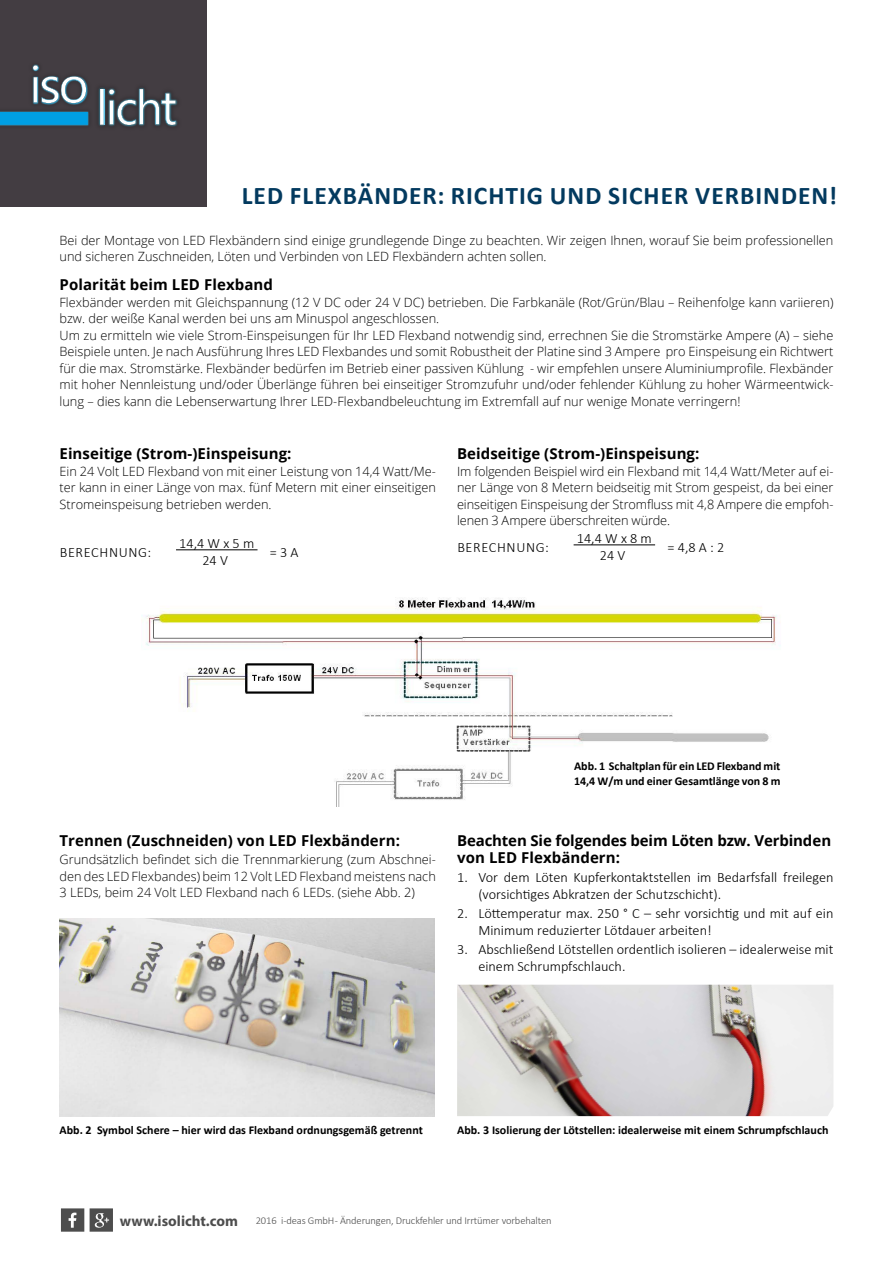
<style>
.page{position:relative;width:893px;height:1263px;background:#fff}
.page>*{position:absolute;margin:0;border:0;box-sizing:border-box;transform-origin:0 0}
.H1_Box{font:700 25.5px "Calibri";letter-spacing:.04em;color:#033a5f}
.Fließtext{font:700 15px/16.5px "Open Sans";letter-spacing:.005em;color:#000}
.t1{font:300 14.25px/17.1px "Calibri";color:#000}
.t2{font:300 14.25px "Calibri";letter-spacing:.045em;color:#000}
.Fließtext-2{font:300 12.75px/16.5px "Open Sans";color:#000;text-align:justify}
.Bildtext{font:700 12px/14.4px "Calibri";color:#000}
.t3{font:300 10.5px "Calibri";letter-spacing:-.01em;color:#4d4d4d}
.s1{font-family:"Myriad Pro";font-weight:700;font-size:15px}
</style>
<div class="page">
<div style="left:0;top:0;width:206px;height:206px;background:#433d42"></div>
<svg style="left:61px;top:1208px;width:23px;height:24px"></svg>
<svg style="left:90px;top:1208px;width:23px;height:24px"></svg>
<img style="left:32px;top:64px;width:56px;height:41px">
<svg style="left:33px;top:65px;width:53px;height:38px"></svg>
<img style="left:98px;top:87px;width:80px;height:40px">
<svg style="left:100px;top:89px;width:76px;height:36px"></svg>
<img style="left:0;top:111px;width:89px;height:15px">
<svg style="left:0;top:112px;width:88px;height:13px"></svg>
<img style="left:60px;top:918px;width:374px;height:198px">
<img style="left:457px;top:985px;width:376px;height:131px">
<img style="left:141px;top:598px;width:640px;height:208px">
<hr style="left:176px;top:549px;width:82px;height:1px;background:#000">
<hr style="left:574px;top:544px;width:81px;height:1px;background:#000">
<p class="H1_Box" style="left:242px;top:179px;width:597px">LED FLEXBÄNDER: RICHTIG UND SICHER VERBINDEN!</p>
<p class="Fließtext-2" style="left:60px;top:231px;width:775px">Bei der Montage von LED Flexbändern sind einige grundlegende Dinge zu beachten. Wir zeigen Ihnen, worauf Sie beim professionellen und sicheren Zuschneiden, Löten und Verbinden von LED Flexbändern achten sollen.</p>
<p class="Fließtext" style="left:60px;top:276px;width:215px">Polarität beim LED Flexband</p>
<p class="Fließtext-2" style="left:60px;top:294px;width:775px">Flexbänder werden mit Gleichspannung (12 V DC oder 24 V DC) betrieben. Die Farbkanäle (Rot/Grün/Blau – Reihenfolge kann variieren) bzw. der weiße Kanal werden bei uns am Minuspol angeschlossen.</p>
<p class="Fließtext-2" style="left:60px;top:327px;width:775px">Um zu ermitteln wie viele Strom-Einspeisungen für Ihr LED Flexband notwendig sind, errechnen Sie die Stromstärke Ampere (A) – siehe Beispiele unten. Je nach Ausführung Ihres LED Flexbandes und somit Robustheit der Platine sind 3 Ampere pro Einspeisung ein Richtwert für die max. Stromstärke. Flexbänder bedürfen im Betrieb einer passiven Kühlung - wir empfehlen unsere Aluminiumprofile. Flexbänder mit hoher Nennleistung und/oder Überlänge führen bei einseitiger Stromzufuhr und/oder fehlender Kühlung zu hoher Wärmeentwick&shy;lung – dies kann die Lebenserwartung Ihrer LED-Flexbandbeleuchtung im Extremfall auf nur wenige Monate verringern!</p>
<h2 class="Fließtext" style="left:60px;top:445px;width:234px">Einseitige (Strom-)Einspeisung:</h2>
<p class="Fließtext-2" style="left:60px;top:462px;width:378px">Ein 24 Volt LED Flexband von mit einer Leistung von 14,4 Watt/Me&shy;ter kann in einer Länge von max. fünf Metern mit einer einseitigen Stromeinspeisung betrieben werden.</p>
<p class="t2" style="left:60px;top:543px;width:93px">BERECHNUNG:</p>
<p class="t1" style="left:179px;top:535px;width:77px;text-align:center">14,4 W x 5 m<br>24 V</p>
<p class="t1" style="left:270px;top:543px;width:30px">= 3 A</p>
<h2 class="Fließtext" style="left:457px;top:445px;width:244px">Beidseitige (Strom-)Einspeisung:</h2>
<p class="Fließtext-2" style="left:457px;top:462px;width:378px">Im folgenden Beispiel wird ein Flexband mit 14,4 Watt/Meter auf ei&shy;ner Länge von 8 Metern beidseitig mit Strom gespeist, da bei einer einseitigen Einspeisung der Stromfluss mit 4,8 Ampere die empfoh&shy;lenen 3 Ampere überschreiten würde.</p>
<p class="t2" style="left:457px;top:538px;width:93px">BERECHNUNG:</p>
<p class="t1" style="left:577px;top:530px;width:77px;text-align:center">14,4 W x 8 m<br>24 V</p>
<p class="t1" style="left:667px;top:538px;width:58px">= 4,8 A : 2</p>
<h2 class="Fließtext" style="left:60px;top:832px;width:342px">Trennen (Zuschneiden) von LED Flexbändern:</h2>
<p class="Fließtext-2" style="left:60px;top:851px;width:378px">Grundsätzlich befindet sich die Trennmarkierung (zum Abschnei&shy;den des LED Flexbandes) beim 12 Volt LED Flexband meistens nach 3 LEDs, beim 24 Volt LED Flexband nach 6 LEDs. (siehe Abb. 2)</p>
<p class="Bildtext" style="left:574px;top:759px;width:208px">Abb. 1 Schaltplan für ein LED Flexband mit<br>14,4 W/m und einer Gesamtlänge von 8 m</p>
<h2 class="Fließtext" style="left:457px;top:832px;width:376px">Beachten Sie folgendes beim Löten bzw. Verbinden von LED Flexbändern:</h2>
<p class="t1" style="left:478px;top:869px;width:357px;text-indent:-21px">1. Vor dem Löten Kupferkontaktstellen im Bedarfsfall freilegen (vorsichtiges Abkratzen der Schutzschicht).</p>
<p class="t1" style="left:478px;top:905px;width:357px;text-indent:-21px">2. Löttemperatur max. 250 ° C – sehr vorsichtig und mit auf ein<br>Minimum reduzierter Lötdauer arbeiten!</p>
<p class="t1" style="left:478px;top:941px;width:357px;text-indent:-21px">3. Abschließend Lötstellen ordentlich isolieren – idealerweise mit einem Schrumpfschlauch.</p>
<p class="Bildtext" style="left:60px;top:1123px;width:365px">Abb. 2 Symbol Schere – hier wird das Flexband ordnungsgemäß getrennt</p>
<p class="Bildtext" style="left:457px;top:1123px;width:373px">Abb. 3 Isolierung der Lötstellen: idealerweise mit einem Schrumpfschlauch</p>
<p class="t3" style="left:120px;top:1214px;width:433px"><span class="s1">www.isolicht.com</span> 2016 i-deas GmbH - Änderungen, Druckfehler und Irrtümer vorbehalten</p>
</div>
